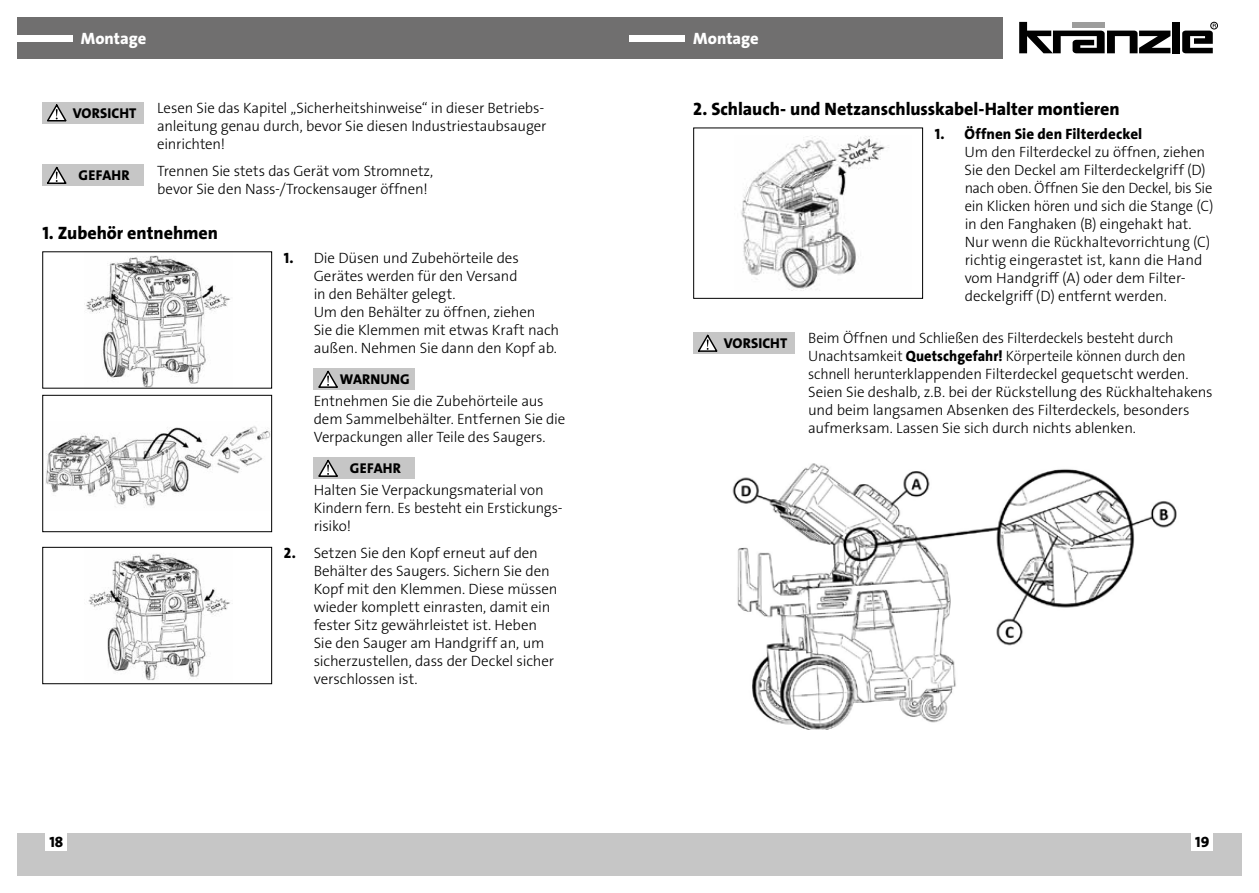
<style>
.page{position:relative;width:1259px;height:893px;background:#fff}
.page>*{position:absolute;margin:0;border:0;box-sizing:border-box;transform-origin:0 0}
.t1{font:18px "The Sans LP8 Ex Bld";color:#000}
.t2{font:16.5px "The Sans LP8 Ex Bld";color:#fff}
.t3{font:15px/18px "The Sans LP3 Lig";letter-spacing:-.01em;color:#000}
.t4{font:15px "The Sans LP8 Ex Bld";letter-spacing:.005em;color:#000}
.t5{font:14.25px "The Sans LP8 Ex Bld";letter-spacing:.01em;color:#000}
.s1{font-family:"The Sans LP8 Ex Bld"}
</style>
<div class="page">
<div style="left:629px;top:833px;width:613px;height:43px;background:#c6c6c6"></div>
<div style="left:17px;top:833px;width:612px;height:43px;background:#c6c6c6"></div>
<div style="left:1191px;top:833px;width:22px;height:18px;background:#fff"></div>
<div style="left:46px;top:833px;width:21px;height:18px;background:#fff"></div>
<div style="left:17px;top:17px;width:985px;height:41px;background:#706f6f"></div>
<div style="left:17px;top:35px;width:55px;height:6px;background:#fff"></div>
<div style="left:629px;top:35px;width:56px;height:6px;background:#fff"></div>
<svg style="left:1019px;top:22px;width:151px;height:31px"></svg>
<div style="left:1172px;top:22px;width:7px;height:31px;background:#000"></div>
<div style="left:1210px;top:22px;width:7px;height:7px;border:1px solid #000;border-radius:50%"></div>
<svg style="left:1182px;top:24px;width:34px;height:29px"></svg>
<div style="left:314px;top:368px;width:101px;height:22px;background:#c6c6c6"></div>
<svg style="left:318px;top:371px;width:20px;height:17px"></svg>
<div style="left:314px;top:457px;width:101px;height:22px;background:#c6c6c6"></div>
<svg style="left:318px;top:460px;width:20px;height:17px"></svg>
<img style="left:86px;top:255px;width:144px;height:132px">
<div style="left:42px;top:251px;width:230px;height:138px;border:1px solid #000"></div>
<img style="left:46px;top:426px;width:224px;height:82px">
<div style="left:42px;top:395px;width:230px;height:137px;border:1px solid #000"></div>
<img style="left:88px;top:554px;width:142px;height:126px">
<div style="left:42px;top:547px;width:230px;height:137px;border:1px solid #000"></div>
<div style="left:42px;top:102px;width:102px;height:22px;background:#c6c6c6"></div>
<svg style="left:47px;top:104px;width:19px;height:17px"></svg>
<div style="left:42px;top:164px;width:102px;height:22px;background:#c6c6c6"></div>
<svg style="left:47px;top:167px;width:19px;height:17px"></svg>
<img style="left:741px;top:136px;width:148px;height:155px">
<div style="left:693px;top:128px;width:230px;height:171px;border:1px solid #000"></div>
<div style="left:693px;top:332px;width:101px;height:22px;background:#c6c6c6"></div>
<svg style="left:698px;top:335px;width:19px;height:17px"></svg>
<img style="left:732px;top:463px;width:445px;height:266px">
<p class="t2" style="left:81px;top:28px;width:67px">Montage</p>
<p class="t2" style="left:693px;top:28px;width:67px">Montage</p>
<p class="t5" style="left:73px;top:104px;width:65px">VORSICHT</p>
<p class="t3" style="left:157px;top:99px;width:391px">Lesen Sie das Kapitel „Sicherheitshinweise“ in dieser Betriebs&shy;anleitung genau durch, bevor Sie diesen Industriestaubsauger einrichten!</p>
<p class="t5" style="left:79px;top:166px;width:52px">GEFAHR</p>
<p class="t3" style="left:157px;top:162px;width:278px">Trennen Sie stets das Gerät vom Stromnetz, bevor Sie den Nass-/Trockensauger öffnen!</p>
<p class="t1" style="left:42px;top:222px;width:177px">1. Zubehör entnehmen</p>
<p class="t3" style="left:314px;top:249px;width:247px;text-indent:-30px"><span class="s1">1.</span> Die Düsen und Zubehörteile des<br>Gerätes werden für den Versand<br>in den Behälter gelegt.<br>Um den Behälter zu öffnen, ziehen<br>Sie die Klemmen mit etwas Kraft nach außen. Nehmen Sie dann den Kopf ab.</p>
<p class="t5" style="left:340px;top:370px;width:71px">WARNUNG</p>
<p class="t3" style="left:314px;top:392px;width:253px">Entnehmen Sie die Zubehörteile aus dem Sammelbehälter. Entfernen Sie die<br>Verpackungen aller Teile des Saugers.</p>
<p class="t5" style="left:350px;top:459px;width:52px">GEFAHR</p>
<p class="t3" style="left:314px;top:481px;width:250px">Halten Sie Verpackungsmaterial von<br>Kindern fern. Es besteht ein Erstickungs&shy;risiko!</p>
<p class="t3" style="left:314px;top:544px;width:245px;text-indent:-30px"><span class="s1">2.</span> Setzen Sie den Kopf erneut auf den Behälter des Saugers. Sichern Sie den Kopf mit den Klemmen. Diese müssen wieder komplett einrasten, damit ein fester Sitz gewährleistet ist. Heben Sie den Sauger am Handgriff an, um sicherzustellen, dass der Deckel sicher verschlossen ist.</p>
<p class="t1" style="left:693px;top:98px;width:428px">2. Schlauch- und Netzanschlusskabel-Halter montieren</p>
<p class="t4" style="left:935px;top:124px;width:209px">1. Öffnen Sie den Filterdeckel</p>
<p class="t3" style="left:964px;top:143px;width:250px">Um den Filterdeckel zu öffnen, ziehen Sie den Deckel am Filterdeckelgriff (D) nach oben. Öffnen Sie den Deckel, bis Sie ein Klicken hören und sich die Stange (C) in den Fanghaken (B) eingehakt hat.<br>Nur wenn die Rückhaltevorrichtung (C) richtig eingerastet ist, kann die Hand vom Handgriff (A) oder dem Filter&shy;deckelgriff (D) entfernt werden.</p>
<p class="t5" style="left:724px;top:334px;width:65px">VORSICHT</p>
<p class="t3" style="left:808px;top:330px;width:406px">Beim Öffnen und Schließen des Filterdeckels besteht durch Unachtsamkeit <span class="s1">Quetschgefahr!</span> Körperteile können durch den schnell herunterklappenden Filterdeckel gequetscht werden.<br>Seien Sie deshalb, z.B. bei der Rückstellung des Rückhaltehakens und beim langsamen Absenken des Filterdeckels, besonders aufmerksam. Lassen Sie sich durch nichts ablenken.</p>
<p class="t4" style="left:49px;top:832px;width:15px">18</p>
<p class="t4" style="left:1195px;top:832px;width:16px">19</p>
</div>
